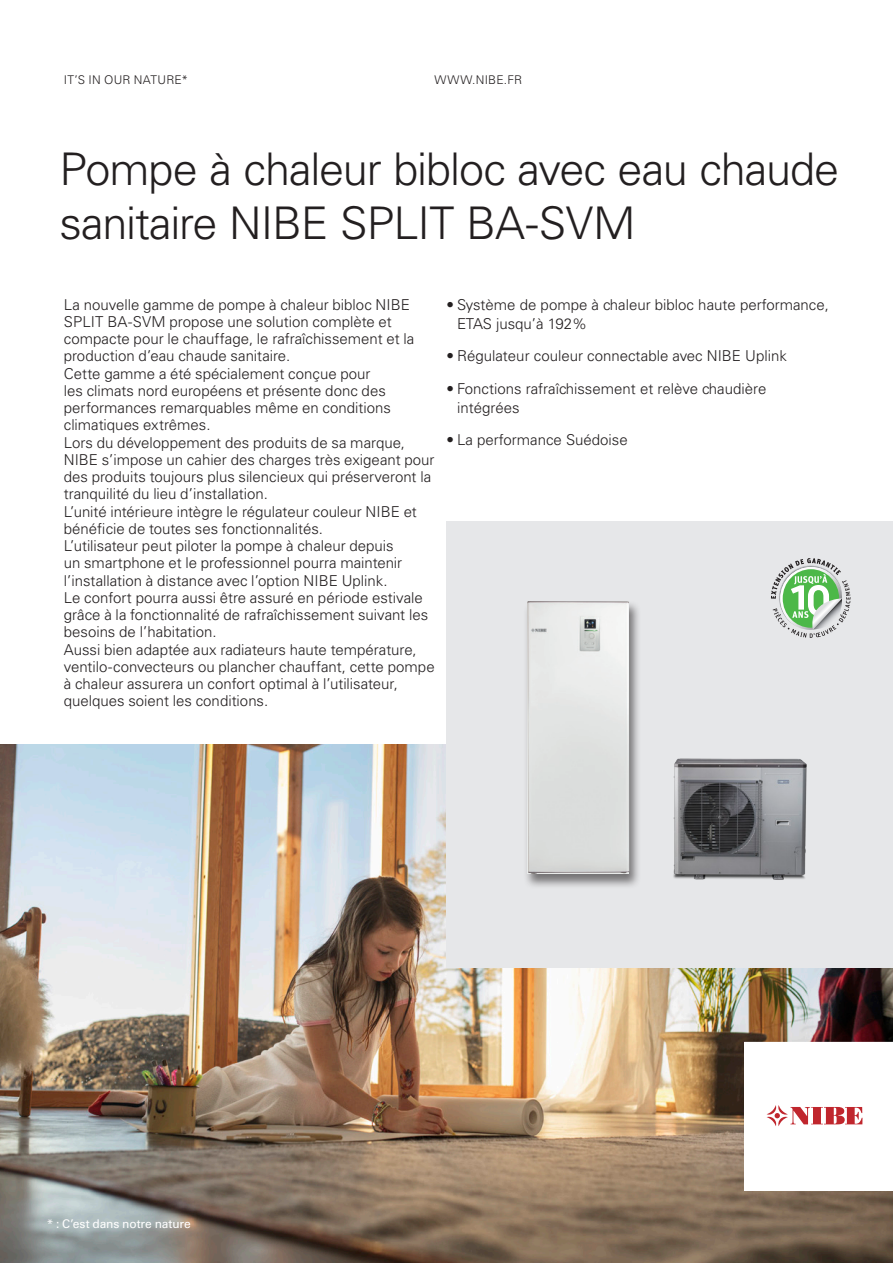
<style>
.page{position:relative;width:893px;height:1263px;background:#fff}
.page>*{position:absolute;margin:0;border:0;box-sizing:border-box;transform-origin:0 0}
.t1{font:300 45px/54px "Univers";letter-spacing:-.025em;color:#231f20}
.t2{font:300 15px/17.2px "Univers";color:#231f20}
.t3{font:300 12px "Univers";letter-spacing:.015em;color:#231f20}
.t4{font:12px "Univers";letter-spacing:-.005em;color:#fff}
</style>
<div class="page">
<img style="left:0;top:744px;width:893px;height:519px">
<svg style="left:744px;top:1042px;width:149px;height:149px"></svg>
<div style="left:446px;top:521px;width:447px;height:446px;background:#e6e7e9"></div>
<svg style="left:771px;top:558px;width:79px;height:80px"></svg>
<div style="left:523px;top:600px;width:119px;height:289px;background:#231f20;opacity:.58"></div>
<img style="left:527px;top:601px;width:102px;height:273px">
<img style="left:638px;top:749px;width:169px;height:140px">
<p class="t3" style="left:64px;top:72px;width:126px">IT’S IN OUR NATURE*</p>
<p class="t3" style="left:435px;top:72px;width:89px">WWW.NIBE.FR</p>
<p class="t1" style="left:60px;top:142px;width:781px">Pompe à chaleur bibloc avec eau chaude sanitaire NIBE SPLIT BA-SVM</p>
<p class="t2" style="left:64px;top:296px;width:352px">La nouvelle gamme de pompe à chaleur bibloc NIBE SPLIT BA-SVM propose une solution complète et compacte pour le chauffage, le rafraîchissement et la production d’eau chaude sanitaire.</p>
<p class="t2" style="left:64px;top:365px;width:329px">Cette gamme a été spécialement conçue pour les climats nord européens et présente donc des performances remarquables même en conditions climatiques extrêmes.</p>
<p class="t2" style="left:64px;top:434px;width:372px">Lors du développement des produits de sa marque, NIBE s’impose un cahier des charges très exigeant pour des produits toujours plus silencieux qui préserveront la tranquilité du lieu d’installation.</p>
<p class="t2" style="left:64px;top:503px;width:355px">L’unité intérieure intègre le régulateur couleur NIBE et bénéficie de toutes ses fonctionnalités.</p>
<p class="t2" style="left:64px;top:537px;width:340px">L’utilisateur peut piloter la pompe à chaleur depuis un smartphone et le professionnel pourra maintenir l’installation à distance avec l’option NIBE Uplink.</p>
<p class="t2" style="left:64px;top:589px;width:366px">Le confort pourra aussi être assuré en période estivale grâce à la fonctionnalité de rafraîchissement suivant les besoins de l’habitation.</p>
<p class="t2" style="left:64px;top:641px;width:372px">Aussi bien adaptée aux radiateurs haute température, ventilo-convecteurs ou plancher chauffant, cette pompe à chaleur assurera un confort optimal à l’utilisateur, quelques soient les conditions.</p>
<p class="t2" style="left:457px;top:294px;width:373px;line-height:19.5px;text-indent:-11px">• Système de pompe à chaleur bibloc haute performance,<br>ETAS jusqu’à 192%</p>
<p class="t2" style="left:446px;top:347px;width:342px">• Régulateur couleur connectable avec NIBE Uplink</p>
<p class="t2" style="left:457px;top:378px;width:311px;line-height:19.5px;text-indent:-11px">• Fonctions rafraîchissement et relève chaudière intégrées</p>
<p class="t2" style="left:446px;top:431px;width:183px">• La performance Suédoise</p>
<p class="t4" style="left:47px;top:1216px;width:146px">* : C’est dans notre nature</p>
</div>
